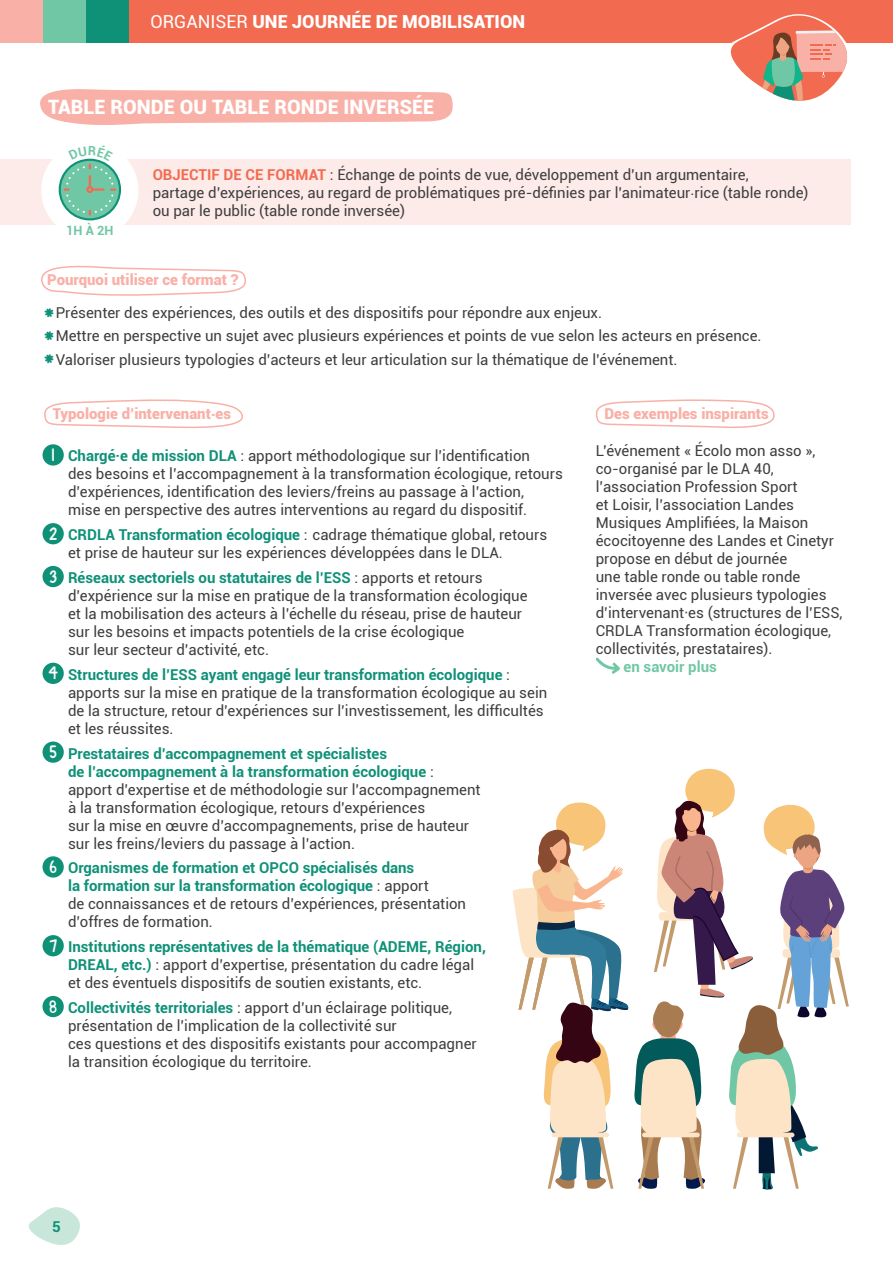
<style>
.page{position:relative;width:893px;height:1263px;background:#fff}
.page>*{position:absolute;margin:0;border:0;box-sizing:border-box;transform-origin:0 0}
.t1{font:900 19.8px "Roboto";color:#fff}
.t2{font:900 18px "Roboto";color:#fff}
.t3{font:15px/18px "Roboto";color:#3e3e3f}
.t4{font:700 15px/18px "Roboto";color:#0f9178}
.t5{font:900 15px "Roboto";color:#f9b0a7}
.t6{font:700 15px "Roboto";color:#70c7a5}
.t7{font:15px "KG Always A Good Time";color:#fff}
.t8{font:700 12.75px "Roboto";color:#70c7a5}
.s1{font-weight:400}
.s2{font-weight:700;color:#f26b50}
.s3{font-family:"KG Always A Good Time";font-size:19.5px;color:#0f9178}
.s4{font-weight:700;color:#0f9178}
.s5{font-weight:400;color:#3e3e3f}
</style>
<div class="page">
<svg style="left:28px;top:1207px;width:52px;height:38px"></svg>
<svg style="left:40px;top:89px;width:413px;height:36px;background:#f9bab2"></svg>
<svg style="left:41px;top:265px;width:205px;height:31px"></svg>
<svg style="left:44px;top:399px;width:199px;height:30px"></svg>
<svg style="left:596px;top:657px;width:24px;height:17px"></svg>
<svg style="left:595px;top:400px;width:180px;height:28px"></svg>
<div style="left:43px;top:444px;width:21px;height:22px;background:#0f9178;border-radius:50%"></div>
<div style="left:43px;top:523px;width:21px;height:21px;background:#0f9178;border-radius:50%"></div>
<div style="left:43px;top:566px;width:21px;height:21px;background:#0f9178;border-radius:50%"></div>
<div style="left:43px;top:663px;width:21px;height:21px;background:#0f9178;border-radius:50%"></div>
<div style="left:43px;top:741px;width:21px;height:22px;background:#0f9178;border-radius:50%"></div>
<div style="left:43px;top:856px;width:21px;height:21px;background:#0f9178;border-radius:50%"></div>
<div style="left:43px;top:935px;width:21px;height:21px;background:#0f9178;border-radius:50%"></div>
<div style="left:43px;top:996px;width:21px;height:21px;background:#0f9178;border-radius:50%"></div>
<div style="left:0;top:0;width:893px;height:43px;background:#f26b50"></div>
<div style="left:0;top:0;width:43px;height:43px;background:#f9b0a7"></div>
<div style="left:43px;top:0;width:43px;height:43px;background:#70c7a5"></div>
<div style="left:86px;top:0;width:43px;height:43px;background:#0f9178"></div>
<svg style="left:730px;top:14px;width:118px;height:87px"></svg>
<div style="left:0;top:160px;width:850px;height:65px;background:#fdebe9"></div>
<div style="left:41px;top:142px;width:97px;height:97px;background:#fff;border-radius:50%"></div>
<svg style="left:59px;top:159px;width:62px;height:61px"></svg>
<div style="left:61px;top:161px;width:58px;height:57px;background:#70c7a5;border-radius:50%"></div>
<svg style="left:513px;top:768px;width:336px;height:421px"></svg>
<svg style="left:64px;top:158px;width:52px;height:57px"></svg>
<p class="t2" style="left:151px;top:9px;width:376px"><span class="s1">ORGANISER</span> UNE JOURNÉE DE MOBILISATION</p>
<p class="t1" style="left:48px;top:93px;width:388px">TABLE RONDE OU TABLE RONDE INVERSÉE</p>
<p class="t8" style="left:66px;top:221px;width:49px">1H À 2H</p>
<p class="t3" style="left:153px;top:165px;width:657px"><span class="s2">OBJECTIF DE CE FORMAT</span> : Échange de points de vue, développement d’un argumentaire,<br>partage d’expériences, au regard de problématiques pré-définies par l’animateur.rice (table ronde) ou par le public (table ronde inversée)</p>
<p class="t5" style="left:47px;top:269px;width:193px">Pourquoi utiliser ce format ?</p>
<p class="t3" style="left:43px;top:303px;width:561px"><span class="s3">*</span>Présenter des expériences, des outils et des dispositifs pour répondre aux enjeux.</p>
<p class="t3" style="left:43px;top:327px;width:720px"><span class="s3">*</span>Mettre en perspective un sujet avec plusieurs expériences et points de vue selon les acteurs en présence.</p>
<p class="t3" style="left:43px;top:350px;width:636px"><span class="s3">*</span>Valoriser plusieurs typologies d’acteurs et leur articulation sur la thématique de l’événement.</p>
<p class="t5" style="left:53px;top:403px;width:180px">Typologie d’intervenant.es</p>
<p class="t7" style="left:52px;top:444px;width:4px">1</p>
<p class="t3" style="left:68px;top:446px;width:496px"><span class="s4">Chargé·e de mission DLA</span> : apport méthodologique sur l’identification<br>des besoins et l’accompagnement à la transformation écologique, retours d’expériences, identification des leviers/freins au passage à l’action,<br>mise en perspective des autres interventions au regard du dispositif.</p>
<p class="t7" style="left:50px;top:523px;width:9px">2</p>
<p class="t3" style="left:68px;top:525px;width:481px"><span class="s4">CRDLA Transformation écologique</span> : cadrage thématique global, retours et prise de hauteur sur les expériences développées dans le DLA.</p>
<p class="t7" style="left:50px;top:565px;width:8px">3</p>
<p class="t3" style="left:68px;top:568px;width:461px"><span class="s4">Réseaux sectoriels ou statutaires de l’ESS</span> : apports et retours d’expérience sur la mise en pratique de la transformation écologique et la mobilisation des acteurs à l’échelle du réseau, prise de hauteur sur les besoins et impacts potentiels de la crise écologique<br>sur leur secteur d’activité, etc.</p>
<p class="t7" style="left:49px;top:662px;width:10px">4</p>
<p class="t3" style="left:68px;top:665px;width:481px"><span class="s4">Structures de l’ESS ayant engagé leur transformation écologique</span> : apports sur la mise en pratique de la transformation écologique au sein de la structure, retour d’expériences sur l’investissement, les difficultés et les réussites.</p>
<p class="t7" style="left:50px;top:741px;width:8px">5</p>
<p class="t3" style="left:68px;top:744px;width:414px"><span class="s4">Prestataires d’accompagnement et spécialistes<br>de l’accompagnement à la transformation écologique</span> : apport d’expertise et de méthodologie sur l’accompagnement à la transformation écologique, retours d’expériences<br>sur la mise en œuvre d’accompagnements, prise de hauteur sur les freins/leviers du passage à l’action.</p>
<p class="t7" style="left:50px;top:856px;width:8px">6</p>
<p class="t4" style="left:68px;top:858px;width:400px">Organismes de formation et OPCO spécialisés dans<br>la formation sur la transformation écologique <span class="s5">: apport<br>de connaissances et de retours d’expériences, présentation d’offres de formation.</span></p>
<p class="t7" style="left:49px;top:934px;width:9px">7</p>
<p class="t3" style="left:68px;top:937px;width:419px"><span class="s4">Institutions représentatives de la thématique (ADEME, Région,<br>DREAL, etc.)</span> : apport d’expertise, présentation du cadre légal et des éventuels dispositifs de soutien existants, etc.</p>
<p class="t7" style="left:50px;top:995px;width:9px">8</p>
<p class="t3" style="left:68px;top:998px;width:410px"><span class="s4">Collectivités territoriales</span> : apport d’un éclairage politique, présentation de l’implication de la collectivité sur<br>ces questions et des dispositifs existants pour accompagner la transition écologique du territoire.</p>
<p class="t5" style="left:604px;top:403px;width:166px">Des exemples inspirants</p>
<p class="t3" style="left:596px;top:441px;width:248px">L’événement « Écolo mon asso », co-organisé par le DLA 40, l’association Profession Sport<br>et Loisir, l’association Landes<br>Musiques Amplifiées, la Maison écocitoyenne des Landes et Cinetyr propose en début de journée<br>une table ronde ou table ronde inversée avec plusieurs typologies d’intervenant·es (structures de l’ESS,<br>CRDLA Transformation écologique, collectivités, prestataires).</p>
<p class="t6" style="left:623px;top:656px;width:95px">en savoir plus</p>
<p class="t4" style="left:52px;top:1217px;width:10px">5</p>
</div>
